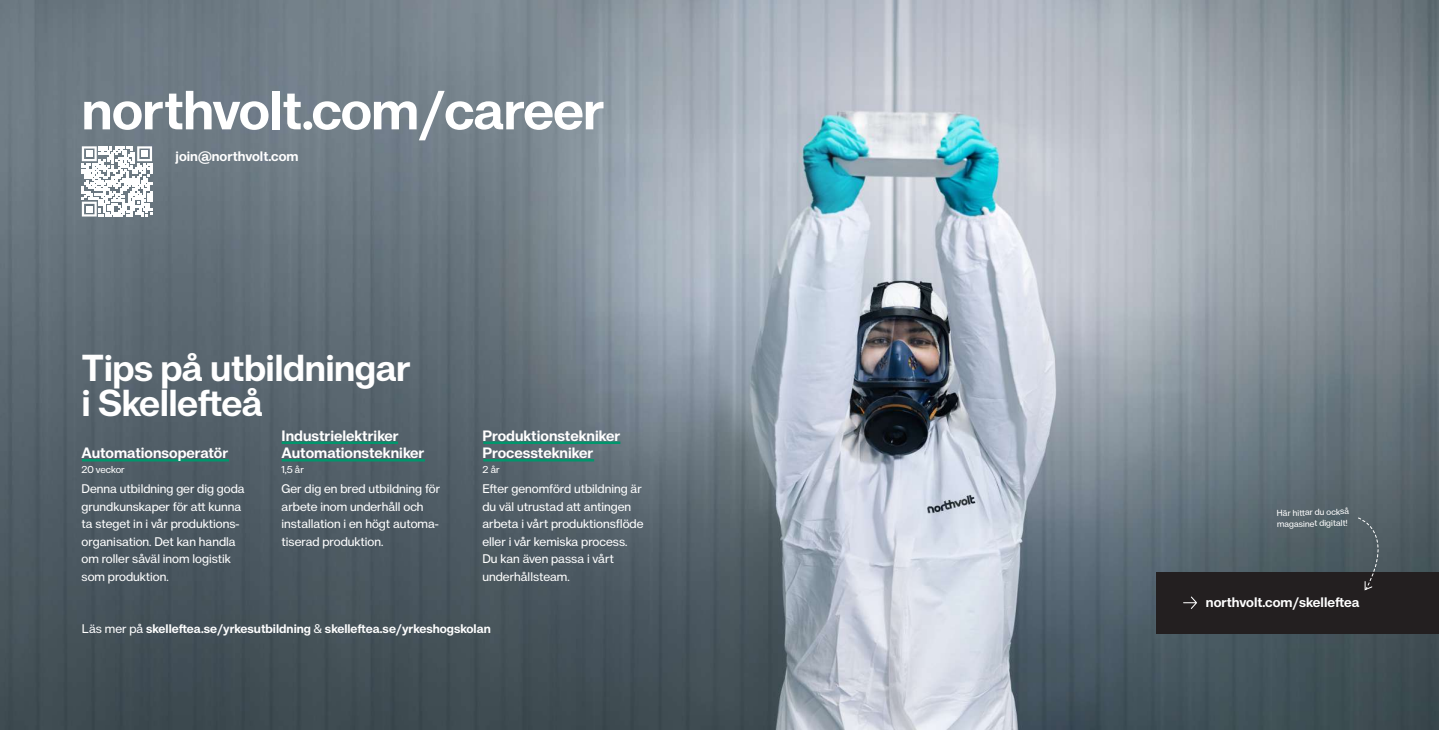
<style>
.page{position:relative;width:1439px;height:730px;background:#fff}
.page>*{position:absolute;margin:0;border:0;box-sizing:border-box;transform-origin:0 0}
.t1{font:700 55px "Northvolt Grit Pro";letter-spacing:-.015em;color:#fff}
.t2{font:700 37.5px/35px "Northvolt Grit Pro";letter-spacing:-.015em;color:#fff}
.t3{font:700 15px/17.5px "Northvolt Grit Pro";color:#fff}
.t4{font:700 13.75px "Northvolt Grit Pro";color:#fff}
.t5{font:12.5px/17.5px "Northvolt Grit Pro";color:#fff}
.t6{font:700 12.5px "Northvolt Grit Pro";color:#fff}
.t7{font:10px "Northvolt Grit Pro";color:#fff}
.t8{font:8.75px/11.1px "Northvolt Grit Pro";color:#fff}
.s1{font-weight:400}
</style>
<div class="page">
<img style="left:0;top:0;width:1439px;height:730px">
<svg style="left:82px;top:146px;width:70px;height:71px"></svg>
<hr style="left:82px;top:459px;width:147px;height:2px;background:#00966c">
<hr style="left:483px;top:459px;width:111px;height:2px;background:#00966c">
<hr style="left:483px;top:441px;width:137px;height:3px;background:#00966c">
<hr style="left:282px;top:459px;width:143px;height:2px;background:#00966c">
<hr style="left:282px;top:441px;width:116px;height:3px;background:#00966c">
<div style="left:1156px;top:572px;width:283px;height:61px;background:#231f20"></div>
<svg style="left:1183px;top:596px;width:14px;height:13px"></svg>
<svg style="left:1357px;top:517px;width:40px;height:74px"></svg>
<h1 class="t1" style="left:81px;top:77px;width:524px">northvolt.com/career</h1>
<p class="t4" style="left:176px;top:148px;width:124px">join@northvolt.com</p>
<h2 class="t2" style="left:81px;top:351px;width:331px">Tips på utbildningar i Skellefteå</h2>
<p class="t3" style="left:81px;top:444px;width:148px">Automationsoperatör</p>
<p class="t7" style="left:81px;top:464px;width:45px">20 veckor</p>
<p class="t5" style="left:81px;top:480px;width:165px">Denna utbildning ger dig goda grundkunskaper för att kunna ta steget in i vår produktions&shy;organisation. Det kan handla om roller såväl inom logistik som produktion.</p>
<p class="t3" style="left:281px;top:427px;width:144px">Industrielektriker<br>Automationstekniker</p>
<p class="t7" style="left:281px;top:464px;width:24px">1,5 år</p>
<p class="t5" style="left:281px;top:480px;width:160px">Ger dig en bred utbildning för arbete inom underhåll och installation i en högt automa&shy;tiserad produktion.</p>
<p class="t3" style="left:482px;top:427px;width:139px">Produktionstekniker<br>Processtekniker</p>
<p class="t7" style="left:482px;top:464px;width:19px">2 år</p>
<p class="t5" style="left:482px;top:480px;width:163px">Efter genomförd utbildning är du väl utrustad att antingen arbeta i vårt produktionsflöde eller i vår kemiska process.<br>Du kan även passa i vårt underhållsteam.</p>
<p class="t6" style="left:82px;top:621px;width:410px"><span class="s1">Läs mer på</span> skelleftea.se/yrkesutbildning <span class="s1">&amp;</span> skelleftea.se/yrkeshogskolan</p>
<p class="t8" style="left:1276px;top:507px;width:74px;rotate:-1deg">Här hitt ar du också magasinet digitalt!</p>
<p class="t4" style="left:1206px;top:594px;width:155px">northvolt.com/skelleftea</p>
</div>
